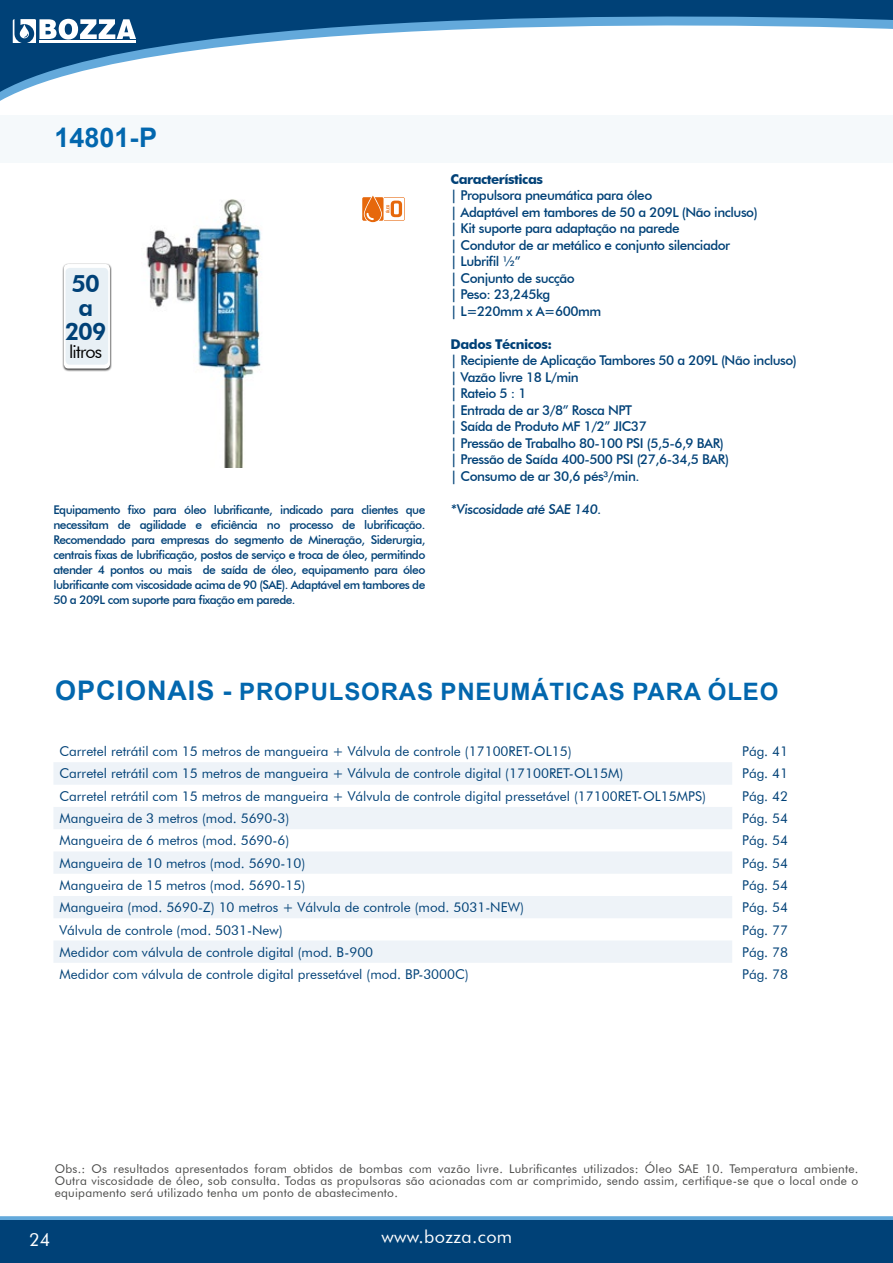
<style>
.page{position:relative;width:893px;height:1263px;background:#fff}
.page>*{position:absolute;margin:0;border:0;box-sizing:border-box;transform-origin:0 0}
.t1{font:700 27px "Arial";color:#0267ae}
.t2{font:700 24px "Arial";letter-spacing:.035em;color:#0267ae}
.t3{font:800 24px/24px "Futura BT";color:#004177;text-align:center}
.t4{font:18px "Futura BT";letter-spacing:.02em;color:#fff}
.t5{font:18px "Futura BT";letter-spacing:-.045em;color:#000}
.t6{font:13.5px "Futura BT";color:#004177}
.t7{font:500 13.5px/16.5px "Futura BT";letter-spacing:-.035em;color:#004177}
.t8{font:700 13.5px "Futura BT";letter-spacing:-.035em;color:#004177}
.t9{font:500 12px/15px "Futura BT";letter-spacing:-.045em;color:#004177;text-align:justify}
.t10{font:12px/12px "Futura BT";letter-spacing:.02em;color:#4a4a49;text-align:justify}
.s1{font-size:27px}
</style>
<div class="page">
<svg style="left:0;top:0;width:893px;height:223px"></svg>
<div style="left:0;top:1216px;width:893px;height:43px;background:#63a9db"></div>
<div style="left:0;top:1220px;width:893px;height:43px;background:#004177"></div>
<svg style="left:13px;top:19px;width:123px;height:24px"></svg>
<div style="left:0;top:115px;width:893px;height:47px;background:#f5f9fb"></div>
<img style="left:124px;top:182px;width:173px;height:286px">
<div style="left:62px;top:263px;width:50px;height:109px;background:#000;opacity:.75"></div>
<div style="left:64px;top:264px;width:46px;height:104px;background:#fff;border-radius:5px"></div>
<div style="left:66px;top:268px;width:42px;height:97px;background:#e8f0f5;border-radius:4px"></div>
<svg style="left:54px;top:762px;width:678px;height:201px;fill:#eef3f8"></svg>
<svg style="left:362px;top:196px;width:43px;height:26px"></svg>
<h1 class="t1" style="left:54px;top:119px;width:104px">14801-P</h1>
<h2 class="t3" style="left:65px;top:271px;width:43px">50 a<br>209</h2>
<h3 class="t5" style="left:69px;top:341px;width:35px">litros</h3>
<p class="t9" style="left:53px;top:502px;width:373px">Equipamento fixo para óleo lubrificante, indicado para clientes que necessitam de agilidade e eficiência no processo de lubrificação.<br>Recomendado para empresas do segmento de Mineração, Siderurgia, centrais fixas de lubrificação, postos de serviço e troca de óleo, permitindo atender 4 pontos ou mais de saída de óleo, equipamento para óleo lubrificante com viscosidade acima de 90 (SAE). Adaptável em tambores de 50 a 209L com suporte para fixação em parede.</p>
<p class="t8" style="left:451px;top:171px;width:94px">Características</p>
<p class="t7" style="left:451px;top:187px;width:309px">| Propulsora pneumática para óleo<br>| Adaptável em tambores de 50 a 209L (Não incluso) | Kit suporte para adaptação na parede<br>| Condutor de ar metálico e conjunto silenciador<br>| Lubrifil ½”<br>| Conjunto de sucção<br>| Peso: 23,245kg<br>| L=220mm x A=600mm</p>
<p class="t8" style="left:451px;top:336px;width:103px">Dados Técnicos:</p>
<p class="t7" style="left:451px;top:352px;width:348px">| Recipiente de Aplicação Tambores 50 a 209L (Não incluso) | Vazão livre 18 L/min<br>| Rateio 5 : 1<br>| Entrada de ar 3/8” Rosca NPT<br>| Saída de Produto MF 1/2” JIC37<br>| Pressão de Trabalho 80-100 PSI (5,5-6,9 BAR)<br>| Pressão de Saída 400-500 PSI (27,6-34,5 BAR)<br>| Consumo de ar 30,6 pés³/min.</p>
<p class="t7" style="left:451px;top:500px;width:153px">*Viscosidade até SAE 140.</p>
<h2 class="t2" style="left:55px;top:675px;width:725px"><span class="s1">OPCIONAIS -</span> PROPULSORAS PNEUMÁTICAS PARA ÓLEO</h2>
<p class="t6" style="left:59px;top:743px;width:514px">Carretel retrátil com 15 metros de mangueira + Válvula de controle (17100RET-OL15)</p>
<p class="t6" style="left:742px;top:743px;width:47px">Pág. 41</p>
<p class="t6" style="left:59px;top:765px;width:565px">Carretel retrátil com 15 metros de mangueira + Válvula de controle digital (17100RET-OL15M)</p>
<p class="t6" style="left:742px;top:765px;width:47px">Pág. 41</p>
<p class="t6" style="left:59px;top:788px;width:648px">Carretel retrátil com 15 metros de mangueira + Válvula de controle digital pressetável (17100RET-OL15MPS)</p>
<p class="t6" style="left:742px;top:788px;width:47px">Pág. 42</p>
<p class="t6" style="left:59px;top:810px;width:231px">Mangueira de 3 metros (mod. 5690-3)</p>
<p class="t6" style="left:742px;top:810px;width:47px">Pág. 54</p>
<p class="t6" style="left:59px;top:832px;width:231px">Mangueira de 6 metros (mod. 5690-6)</p>
<p class="t6" style="left:742px;top:832px;width:47px">Pág. 54</p>
<p class="t6" style="left:59px;top:855px;width:247px">Mangueira de 10 metros (mod. 5690-10)</p>
<p class="t6" style="left:742px;top:855px;width:47px">Pág. 54</p>
<p class="t6" style="left:59px;top:877px;width:247px">Mangueira de 15 metros (mod. 5690-15)</p>
<p class="t6" style="left:742px;top:877px;width:47px">Pág. 54</p>
<p class="t6" style="left:59px;top:899px;width:466px">Mangueira (mod. 5690-Z) 10 metros + Válvula de controle (mod. 5031-NEW)</p>
<p class="t6" style="left:742px;top:899px;width:47px">Pág. 54</p>
<p class="t6" style="left:59px;top:921px;width:225px">Válvula de controle (mod. 5031-New)</p>
<p class="t6" style="left:742px;top:921px;width:47px">Pág. 77</p>
<p class="t6" style="left:59px;top:944px;width:315px">Medidor com válvula de controle digital (mod. B-900</p>
<p class="t6" style="left:742px;top:944px;width:47px">Pág. 78</p>
<p class="t6" style="left:59px;top:966px;width:411px">Medidor com válvula de controle digital pressetável (mod. BP-3000C)</p>
<p class="t6" style="left:742px;top:966px;width:47px">Pág. 78</p>
<p class="t10" style="left:55px;top:1162px;width:805px">Obs.: Os resultados apresentados foram obtidos de bombas com vazão livre. Lubrificantes utilizados: Óleo SAE 10. Temperatura ambiente.<br>Outra viscosidade de óleo, sob consulta. Todas as propulsoras são acionadas com ar comprimido, sendo assim, certifique-se que o local onde o equipamento será utilizado tenha um ponto de abastecimento.</p>
<h3 class="t4" style="left:29px;top:1229px;width:23px">24</h3>
<h3 class="t4" style="left:381px;top:1226px;width:132px">www.bozza.com</h3>
</div>
